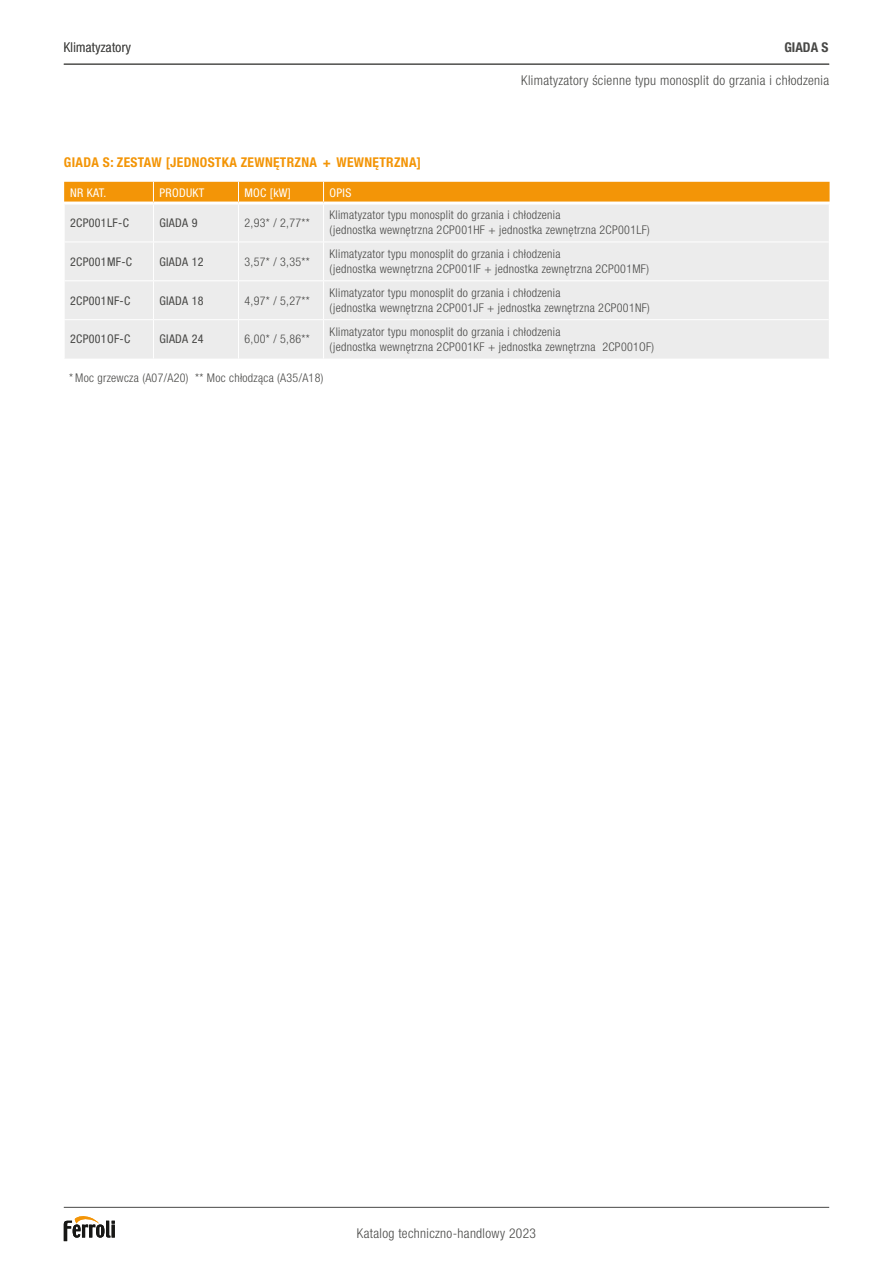
<style>
.page{position:relative;width:893px;height:1263px;background:#fff}
.page>*{position:absolute;margin:0;border:0;box-sizing:border-box;transform-origin:0 0}
.t1{font:300 condensed 13.5px "Helvetica Neue LTW1 G";letter-spacing:.025em;color:#484846}
.t2{font:700 condensed 13.5px "Helvetica Neue LTW1 G";letter-spacing:.025em;color:#f39507}
.t3{font:700 condensed 13.5px "Helvetica Neue LTW1 G";color:#484846}
.t4{font:300 condensed 12px/15px "Helvetica Neue LTW1 G";letter-spacing:.025em;color:#484846}
.t5{font:condensed 12px "Helvetica Neue LTW1 G";letter-spacing:.025em;color:#484846}
.t6{font:condensed 12px "Helvetica Neue LTW1 G";letter-spacing:.025em;color:#fff}
</style>
<div class="page">
<div style="left:65px;top:205px;width:764px;height:154px;background:#ececec"></div>
<div style="left:64px;top:182px;width:766px;height:20px;background:#f39507"></div>
<hr style="left:153px;top:205px;width:1px;height:37px;background:#fff">
<hr style="left:238px;top:205px;width:1px;height:37px;background:#fff">
<hr style="left:323px;top:205px;width:1px;height:37px;background:#fff">
<hr style="left:324px;top:242px;width:505px;height:1px;background:#fff">
<hr style="left:324px;top:280px;width:505px;height:1px;background:#fff">
<hr style="left:324px;top:319px;width:505px;height:1px;background:#fff">
<hr style="left:64px;top:242px;width:89px;height:1px;background:#fff">
<hr style="left:153px;top:242px;width:85px;height:1px;background:#fff">
<hr style="left:153px;top:242px;width:1px;height:38px;background:#fff">
<hr style="left:238px;top:242px;width:86px;height:1px;background:#fff">
<hr style="left:238px;top:242px;width:1px;height:38px;background:#fff">
<hr style="left:323px;top:242px;width:1px;height:38px;background:#fff">
<hr style="left:64px;top:280px;width:89px;height:1px;background:#fff">
<hr style="left:153px;top:280px;width:85px;height:1px;background:#fff">
<hr style="left:153px;top:281px;width:1px;height:38px;background:#fff">
<hr style="left:238px;top:280px;width:86px;height:1px;background:#fff">
<hr style="left:238px;top:281px;width:1px;height:38px;background:#fff">
<hr style="left:323px;top:281px;width:1px;height:38px;background:#fff">
<hr style="left:64px;top:319px;width:89px;height:1px;background:#fff">
<hr style="left:153px;top:319px;width:85px;height:1px;background:#fff">
<hr style="left:153px;top:320px;width:1px;height:39px;background:#fff">
<hr style="left:238px;top:319px;width:86px;height:1px;background:#fff">
<hr style="left:238px;top:320px;width:1px;height:39px;background:#fff">
<hr style="left:323px;top:320px;width:1px;height:39px;background:#fff">
<hr style="left:64px;top:1207px;width:765px;height:1px;background:#484846">
<svg style="left:64px;top:1216px;width:51px;height:25px"></svg>
<hr style="left:64px;top:64px;width:765px;height:1px;background:#484846">
<p class="t1" style="left:64px;top:40px;width:69px">Klimatyzatory</p>
<p class="t2" style="left:64px;top:154px;width:359px">GIADA S: ZESTAW [JEDNOSTKA ZEWNĘTRZNA + WEWNĘTRZNA]</p>
<p class="t3" style="left:784px;top:39px;width:45px">GIADA S</p>
<p class="t1" style="left:521px;top:72px;width:309px">Klimatyzatory ścienne typu monosplit do grzania i chłodzenia</p>
<p class="t6" style="left:70px;top:185px;width:38px">NR KAT.</p>
<p class="t6" style="left:159px;top:185px;width:46px">PRODUKT</p>
<p class="t6" style="left:244px;top:185px;width:48px">MOC [kW]</p>
<p class="t6" style="left:330px;top:185px;width:23px">OPIS</p>
<p class="t5" style="left:70px;top:215px;width:60px">2CP001LF-C</p>
<p class="t5" style="left:159px;top:215px;width:40px">GIADA 9</p>
<p class="t4" style="left:245px;top:215px;width:67px">2,93* / 2,77**</p>
<p class="t4" style="left:330px;top:208px;width:322px">Klimatyzator typu monosplit do grzania i chłodzenia<br>(jednostka wewnętrzna 2CP001HF + jednostka zewnętrzna 2CP001LF)</p>
<p class="t5" style="left:70px;top:254px;width:63px">2CP001MF-C</p>
<p class="t5" style="left:159px;top:254px;width:46px">GIADA 12</p>
<p class="t4" style="left:245px;top:254px;width:67px">3,57* / 3,35**</p>
<p class="t4" style="left:330px;top:247px;width:321px">Klimatyzator typu monosplit do grzania i chłodzenia<br>(jednostka wewnętrzna 2CP001IF + jednostka zewnętrzna 2CP001MF)</p>
<p class="t5" style="left:70px;top:293px;width:62px">2CP001NF-C</p>
<p class="t5" style="left:159px;top:293px;width:46px">GIADA 18</p>
<p class="t4" style="left:245px;top:293px;width:67px">4,97* / 5,27**</p>
<p class="t4" style="left:330px;top:285px;width:322px">Klimatyzator typu monosplit do grzania i chłodzenia<br>(jednostka wewnętrzna 2CP001JF + jednostka zewnętrzna 2CP001NF)</p>
<p class="t5" style="left:70px;top:332px;width:62px">2CP001OF-C</p>
<p class="t5" style="left:159px;top:332px;width:46px">GIADA 24</p>
<p class="t4" style="left:245px;top:332px;width:67px">6,00* / 5,86**</p>
<p class="t4" style="left:330px;top:324px;width:326px">Klimatyzator typu monosplit do grzania i chłodzenia<br>(jednostka wewnętrzna 2CP001KF + jednostka zewnętrzna 2CP001OF)</p>
<p class="t4" style="left:69px;top:370px;width:256px">* Moc grzewcza (A07/A20) ** Moc chłodząca (A35/A18)</p>
<p class="t1" style="left:357px;top:1225px;width:181px">Katalog techniczno-handlowy 2023</p>
</div>
